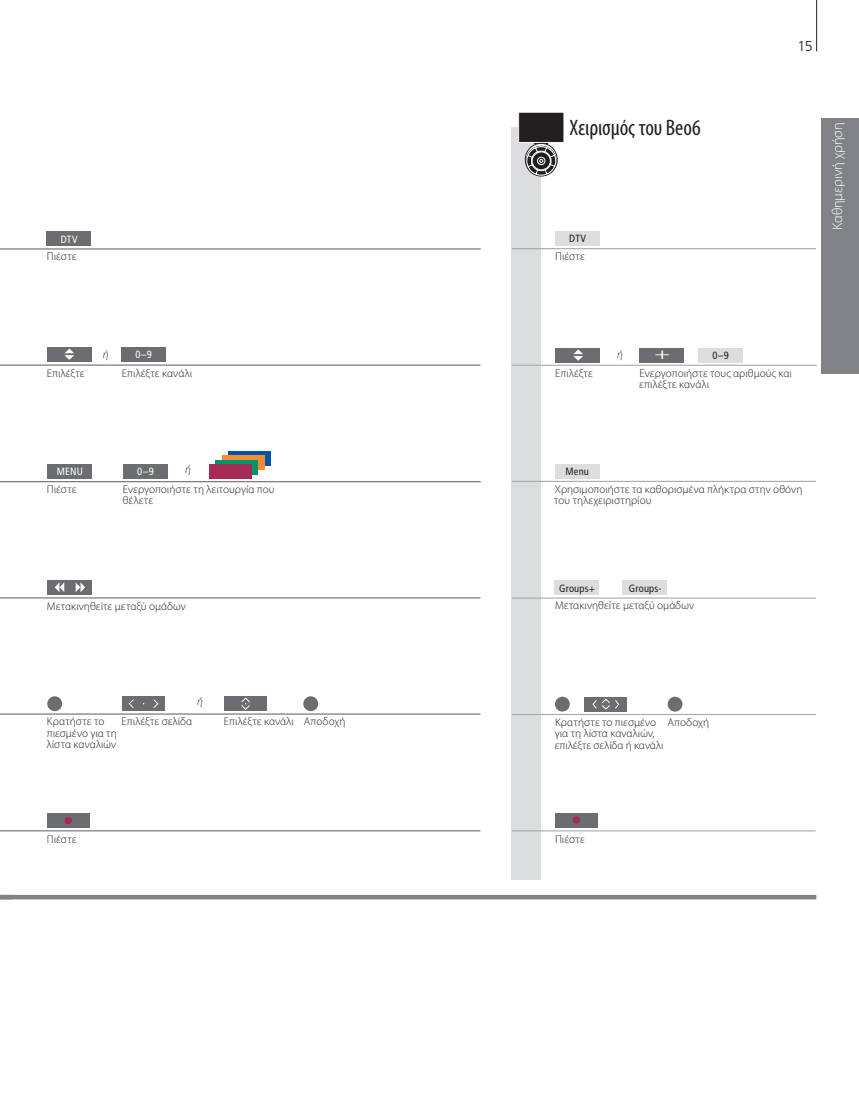
<style>
.page{position:relative;width:859px;height:1110px;background:#fff}
.page>*{position:absolute;margin:0;border:0;box-sizing:border-box;transform-origin:0 0}
.t1{font:condensed 22.5px "Myriad Pro";letter-spacing:-.005em;color:#231f20}
.t2{font:condensed 15.75px "Myriad Pro";color:#fff;scale:1.67 1}
.t3{font:300 14.25px "Myriad Pro";color:#fff}
.t4{font:300 14.25px "Frutiger LT Com";color:#231f20}
.t5{font:300 11.25px/11.2px "Myriad Pro";letter-spacing:.005em;color:#231f20}
.t6{font:italic 300 11.25px "Myriad Pro";color:#231f20}
.t7{font:condensed 10.5px "Frutiger LT Com";letter-spacing:.02em;color:#231f20}
.t8{font:condensed 10.5px "Frutiger LT Com";letter-spacing:.02em;color:#fff}
</style>
<div class="page">
<div style="left:511px;top:128px;width:30px;height:752px;background:#dcdddf"></div>
<div style="left:519px;top:112px;width:45px;height:30px;background:#231f20"></div>
<div style="left:518px;top:112px;width:46px;height:31px;border:1px solid #fff"></div>
<div style="left:525px;top:143px;width:32px;height:33px;border:1px solid #231f20;border-radius:50%"></div>
<div style="left:526px;top:146px;width:30px;height:30px;border:1px solid #231f20;border-radius:50%"></div>
<svg style="left:526px;top:141px;width:30px;height:34px"></svg>
<hr style="left:0;top:895px;width:816px;height:4px;background:#808285">
<div style="left:821px;top:119px;width:38px;height:255px;background:#808285"></div>
<hr style="left:0;top:830px;width:480px;height:1px;background:#6c6d70">
<hr style="left:0;top:364px;width:480px;height:2px;background:#6c6d70">
<hr style="left:0;top:481px;width:481px;height:1px;background:#6c6d70">
<hr style="left:0;top:597px;width:480px;height:1px;background:#6c6d70">
<hr style="left:0;top:713px;width:480px;height:1px;background:#6c6d70">
<hr style="left:0;top:248px;width:481px;height:1px;background:#6c6d70">
<div style="left:121px;top:347px;width:45px;height:15px;background:#6c6d70"></div>
<div style="left:47px;top:231px;width:44px;height:15px;background:#6c6d70"></div>
<div style="left:47px;top:347px;width:44px;height:15px;background:#6c6d70"></div>
<svg style="left:64px;top:349px;width:10px;height:11px"></svg>
<div style="left:48px;top:464px;width:44px;height:15px;background:#6c6d70"></div>
<div style="left:123px;top:464px;width:45px;height:15px;background:#6c6d70"></div>
<div style="left:229px;top:451px;width:42px;height:15px;background:#0154a6"></div>
<div style="left:222px;top:455px;width:43px;height:15px;background:#f58b32"></div>
<div style="left:215px;top:460px;width:43px;height:15px;background:#019464"></div>
<div style="left:209px;top:464px;width:42px;height:15px;background:#a52a56"></div>
<div style="left:47px;top:580px;width:45px;height:15px;background:#6c6d70"></div>
<svg style="left:55px;top:582px;width:9px;height:10px"></svg>
<svg style="left:76px;top:582px;width:9px;height:10px"></svg>
<div style="left:47px;top:813px;width:43px;height:15px;background:#6c6d70"></div>
<div style="left:65px;top:817px;width:7px;height:7px;background:#a52a56;border-radius:50%"></div>
<div style="left:555px;top:231px;width:45px;height:15px;background:#dcdddf"></div>
<div style="left:639px;top:348px;width:45px;height:15px;background:#6c6d70"></div>
<div style="left:698px;top:348px;width:45px;height:15px;background:#dcdddf"></div>
<div style="left:556px;top:348px;width:44px;height:15px;background:#6c6d70"></div>
<svg style="left:573px;top:349px;width:10px;height:12px"></svg>
<div style="left:555px;top:464px;width:45px;height:15px;background:#dcdddf"></div>
<div style="left:554px;top:580px;width:45px;height:15px;background:#dcdddf"></div>
<div style="left:622px;top:580px;width:44px;height:15px;background:#dcdddf"></div>
<div style="left:585px;top:697px;width:42px;height:14px;background:#6c6d70"></div>
<svg style="left:592px;top:698px;width:28px;height:12px"></svg>
<hr style="left:512px;top:714px;width:304px;height:1px;background:#a8a9ad">
<hr style="left:512px;top:481px;width:304px;height:1px;background:#a8a9ad">
<hr style="left:512px;top:248px;width:304px;height:1px;background:#a8a9ad">
<hr style="left:512px;top:830px;width:304px;height:1px;background:#a8a9ad">
<hr style="left:511px;top:365px;width:306px;height:1px;background:#a8a9ad">
<hr style="left:512px;top:597px;width:304px;height:2px;background:#a8a9ad">
<div style="left:47px;top:696px;width:15px;height:15px;background:#6c6d70;border-radius:50%"></div>
<div style="left:303px;top:696px;width:15px;height:15px;background:#6c6d70;border-radius:50%"></div>
<div style="left:555px;top:697px;width:15px;height:14px;background:#6c6d70;border-radius:50%"></div>
<div style="left:668px;top:697px;width:14px;height:14px;background:#6c6d70;border-radius:50%"></div>
<div style="left:122px;top:696px;width:43px;height:15px;background:#6c6d70"></div>
<svg style="left:153px;top:700px;width:6px;height:8px"></svg>
<svg style="left:129px;top:700px;width:5px;height:8px"></svg>
<div style="left:224px;top:696px;width:43px;height:15px;background:#6c6d70"></div>
<svg style="left:242px;top:697px;width:8px;height:13px"></svg>
<div style="left:555px;top:813px;width:43px;height:15px;background:#6c6d70"></div>
<div style="left:573px;top:816px;width:7px;height:8px;background:#a52a56;border-radius:50%"></div>
<hr style="left:816px;top:0;width:1px;height:51px;background:#231f20">
<p class="t8" style="left:61px;top:233px;width:18px">DTV</p>
<p class="t5" style="left:47px;top:250px;width:31px">Πιέστε</p>
<h1 class="t1" style="left:569px;top:114px;width:133px">Χειρισμός του Beo6</h1>
<p class="t7" style="left:569px;top:232px;width:18px">DTV</p>
<p class="t5" style="left:555px;top:251px;width:31px">Πιέστε</p>
<p class="t4" style="left:798px;top:38px;width:16px">15</p>
<p class="t3" style="left:829px;top:230px;width:109px;rotate:-90deg">Καθημερινή χρήση</p>
<p class="t6" style="left:103px;top:347px;width:7px">ή</p>
<p class="t6" style="left:617px;top:348px;width:7px">ή</p>
<p class="t8" style="left:135px;top:348px;width:18px">0–9</p>
<h2 class="t2" style="left:654px;top:344px;width:11px">+</h2>
<p class="t7" style="left:712px;top:349px;width:18px">0–9</p>
<p class="t5" style="left:47px;top:367px;width:39px">Επιλέξτε</p>
<p class="t5" style="left:122px;top:367px;width:72px">Επιλέξτε κανάλι</p>
<p class="t5" style="left:555px;top:367px;width:39px">Επιλέξτε</p>
<p class="t5" style="left:639px;top:367px;width:154px">Ενεργοποιήστε τους αριθμούς και επιλέξτε κανάλι</p>
<p class="t8" style="left:57px;top:465px;width:28px">MENU</p>
<p class="t8" style="left:137px;top:465px;width:18px">0–9</p>
<p class="t6" style="left:185px;top:463px;width:7px">ή</p>
<p class="t7" style="left:565px;top:465px;width:25px">Menu</p>
<p class="t5" style="left:47px;top:483px;width:31px">Πιέστε</p>
<p class="t5" style="left:123px;top:483px;width:153px">Ενεργοποιήστε τη λειτουργία που θέλετε</p>
<p class="t5" style="left:554px;top:483px;width:250px">Χρησιμοποιήστε τα καθορισμένα πλήκτρα στην οθόνη του τηλεχειριστηρίου</p>
<p class="t7" style="left:559px;top:582px;width:38px">Groups+</p>
<p class="t7" style="left:629px;top:582px;width:34px">Groups-</p>
<p class="t5" style="left:47px;top:600px;width:140px">Μετακινηθείτε μεταξύ ομάδων</p>
<p class="t5" style="left:555px;top:600px;width:140px">Μετακινηθείτε μεταξύ ομάδων</p>
<p class="t6" style="left:197px;top:694px;width:7px">ή</p>
<p class="t5" style="left:47px;top:716px;width:72px">Κρατήστε το πιεσμένο για τη λίστα καναλιών</p>
<p class="t5" style="left:122px;top:716px;width:72px">Επιλέξτε σελίδα</p>
<p class="t5" style="left:224px;top:716px;width:123px">Επιλέξτε κανάλι Αποδοχή</p>
<p class="t5" style="left:555px;top:717px;width:110px">Κρατήστε το πιεσμένο για τη λίστα καναλιών, επιλέξτε σελίδα ή κανάλι</p>
<p class="t5" style="left:667px;top:717px;width:43px">Αποδοχή</p>
<p class="t5" style="left:47px;top:833px;width:31px">Πιέστε</p>
<p class="t5" style="left:555px;top:833px;width:31px">Πιέστε</p>
</div>
